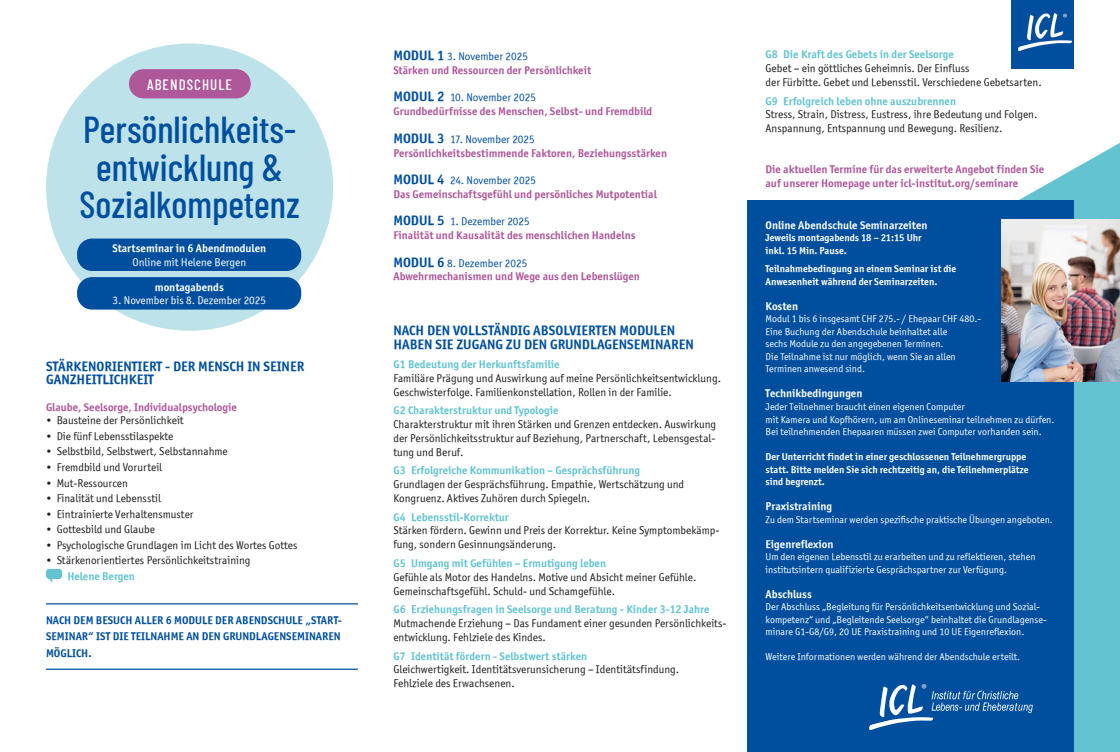
<style>
.page{position:relative;width:1120px;height:752px;background:#fff}
.page>*{position:absolute;margin:0;border:0;box-sizing:border-box;transform-origin:0 0}
.t1{font:500 37.5px/37.5px "Barlow Condensed";color:#004f9f;text-align:center}
.t2{font:500 15px "Barlow Condensed";letter-spacing:.07em;color:#fff}
.t3{font:13.75px/13.8px "Officina Sans ITCTT Bold";color:#004f9f}
.t4{font:12.88px "Myriad Pro";color:#fff}
.t5{font:11.25px/13.8px "Officina Sans ITCTT Book";color:#1d1d1b}
.t6{font:11.25px/13.8px "Officina Sans ITCTT Bold";color:#ae5899}
.t7{font:11.25px "Officina Sans ITCTT Bold";color:#63c3d1}
.t8{font:11.25px "Officina Sans ITCTT Bold";color:#fff}
.t9{font:11.25px "Officina Sans ITCTT Book";color:#004f9f}
.t10{font:11.25px/16.2px "Officina Sans ITCTT Bold";color:#004f9f}
.t11{font:11.25px "Officina Sans ITCTT Book";color:#fff}
.t12{font:10px/12.5px "Officina Sans ITCTT Book";color:#fff}
.t13{font:10px/12.5px "Officina Sans ITCTT Bold";color:#fff}
.s1{font-family:"Officina Sans ITCTT Bold";font-size:13.75px}
</style>
<div class="page">
<svg style="left:748px;top:143px;width:372px;height:608px;fill:#63c3d1"></svg>
<div style="left:748px;top:201px;width:326px;height:550px;background:#004f9f"></div>
<svg style="left:869px;top:684px;width:164px;height:46px"></svg>
<img style="left:1002px;top:220px;width:117px;height:161px">
<div style="left:1011px;top:0;width:63px;height:68px;background:#004f9f"></div>
<img style="left:1019px;top:13px;width:52px;height:38px">
<hr style="left:46px;top:603px;width:312px;height:1px;background:#004f9f">
<hr style="left:46px;top:668px;width:312px;height:1px;background:#004f9f">
<div style="left:46px;top:43px;width:287px;height:287px;background:#bde2e9;border-radius:50%"></div>
<div style="left:129px;top:69px;width:122px;height:29px;background:#ae5899;border-radius:15px"></div>
<div style="left:77px;top:238px;width:224px;height:33px;background:#004f9f;border-radius:15px"></div>
<svg style="left:46px;top:568px;width:16px;height:14px"></svg>
<div style="left:77px;top:277px;width:224px;height:32px;background:#004f9f;border-radius:15px"></div>
<h2 class="t2" style="left:147px;top:73px;width:86px">ABENDSCHULE</h2>
<h1 class="t1" style="left:80px;top:108px;width:222px">Persönlichkeits&shy;entwicklung &amp;<br>Sozialkompetenz</h1>
<p class="t8" style="left:113px;top:241px;width:155px">Startseminar in 6 Abendmodulen</p>
<p class="t11" style="left:132px;top:255px;width:115px">Online mit Helene Bergen</p>
<p class="t8" style="left:155px;top:279px;width:70px">montagabends</p>
<p class="t11" style="left:113px;top:294px;width:155px">3. November bis 8. Dezember 2025</p>
<p class="t3" style="left:46px;top:358px;width:260px">STÄRKENORIENTIERT - DER MENSCH IN SEINER<br>GANZHEITLICHKEIT</p>
<p class="t6" style="left:46px;top:399px;width:192px">Glaube, Seelsorge, Individualpsychologie</p>
<p class="t5" style="left:46px;top:413px;width:139px">• Bausteine der Persönlichkeit</p>
<p class="t5" style="left:46px;top:429px;width:129px">• Die fünf Lebensstilaspekte</p>
<p class="t5" style="left:46px;top:444px;width:183px">• Selbstbild, Selbstwert, Selbstannahme</p>
<p class="t5" style="left:46px;top:460px;width:118px">• Fremdbild und Vorurteil</p>
<p class="t5" style="left:46px;top:475px;width:83px">• Mut-Ressourcen</p>
<p class="t5" style="left:46px;top:491px;width:116px">• Finalität und Lebensstil</p>
<p class="t5" style="left:46px;top:506px;width:149px">• Eintrainierte Verhaltensmuster</p>
<p class="t5" style="left:46px;top:522px;width:110px">• Gottesbild und Glaube</p>
<p class="t5" style="left:46px;top:537px;width:253px">• Psychologische Grundlagen im Licht des Wortes Gottes</p>
<p class="t5" style="left:46px;top:553px;width:206px">• Stärkenorientiertes Persönlichkeitstraining</p>
<p class="t7" style="left:67px;top:568px;width:69px">Helene Bergen</p>
<p class="t10" style="left:46px;top:611px;width:297px">NACH DEM BESUCH ALLER 6 MODULE DER ABENDSCHULE „START-<br>SEMINAR“ IST DIE TEILNAHME AN DEN GRUNDLAGENSEMINAREN<br>MÖGLICH.</p>
<p class="t9" style="left:393px;top:50px;width:136px"><span class="s1">MODUL 1</span> 3. November 2025</p>
<p class="t6" style="left:393px;top:63px;width:199px">Stärken und Ressourcen der Persönlichkeit</p>
<p class="t9" style="left:393px;top:91px;width:144px"><span class="s1">MODUL 2</span> 10. November 2025</p>
<p class="t6" style="left:393px;top:104px;width:260px">Grundbedürfnisse des Menschen, Selbst- und Fremdbild</p>
<p class="t9" style="left:393px;top:132px;width:143px"><span class="s1">MODUL 3</span> 17. November 2025</p>
<p class="t6" style="left:393px;top:146px;width:275px">Persönlichkeitsbestimmende Faktoren, Beziehungsstärken</p>
<p class="t9" style="left:393px;top:174px;width:144px"><span class="s1">MODUL 4</span> 24. November 2025</p>
<p class="t6" style="left:393px;top:187px;width:265px">Das Gemeinschaftsgefühl und persönliches Mutpotential</p>
<p class="t9" style="left:393px;top:215px;width:138px"><span class="s1">MODUL 5</span> 1. Dezember 2025</p>
<p class="t6" style="left:393px;top:228px;width:244px">Finalität und Kausalität des menschlichen Handelns</p>
<p class="t9" style="left:393px;top:256px;width:135px"><span class="s1">MODUL 6</span> 8. Dezember 2025</p>
<p class="t6" style="left:393px;top:269px;width:248px">Abwehrmechanismen und Wege aus den Lebenslügen</p>
<p class="t3" style="left:393px;top:323px;width:302px">NACH DEN VOLLSTÄNDIG ABSOLVIERTEN MODULEN<br>HABEN SIE ZUGANG ZU DEN GRUNDLAGENSEMINAREN</p>
<p class="t7" style="left:393px;top:357px;width:168px">G1 Bedeutung der Herkunftsfamilie</p>
<p class="t5" style="left:393px;top:371px;width:329px">Familiäre Prägung und Auswirkung auf meine Persönlichkeitsentwicklung.<br>Geschwisterfolge. Familienkonstellation, Rollen in der Familie.</p>
<p class="t7" style="left:393px;top:403px;width:166px">G2 Charakterstruktur und Typologie</p>
<p class="t5" style="left:393px;top:417px;width:324px;text-align:justify">Charakterstruktur mit ihren Stärken und Grenzen entdecken. Auswirkung der Persönlichkeitsstruktur auf Beziehung, Partnerschaft, Lebensgestal&shy;tung und Beruf.</p>
<p class="t7" style="left:393px;top:463px;width:248px">G3 Erfolgreiche Kommunikation – Gesprächsführung</p>
<p class="t5" style="left:393px;top:477px;width:292px">Grundlagen der Gesprächsführung. Empathie, Wertschätzung und<br>Kongruenz. Aktives Zuhören durch Spiegeln.</p>
<p class="t7" style="left:393px;top:509px;width:117px">G4 Lebensstil-Korrektur</p>
<p class="t5" style="left:393px;top:523px;width:327px">Stärken fördern. Gewinn und Preis der Korrektur. Keine Symptombekämp&shy;fung, sondern Gesinnungsänderung.</p>
<p class="t7" style="left:393px;top:556px;width:214px">G5 Umgang mit Gefühlen – Ermutigung leben</p>
<p class="t5" style="left:393px;top:569px;width:304px">Gefühle als Motor des Handelns. Motive und Absicht meiner Gefühle.<br>Gemeinschaftsgefühl. Schuld- und Schamgefühle.</p>
<p class="t7" style="left:393px;top:602px;width:317px">G6 Erziehungsfragen in Seelsorge und Beratung - Kinder 3-12 Jahre</p>
<p class="t5" style="left:393px;top:616px;width:334px">Mutmachende Erziehung – Das Fundament einer gesunden Persönlichkeits&shy;entwicklung. Fehlziele des Kindes.</p>
<p class="t7" style="left:393px;top:648px;width:195px">G7 Identität fördern - Selbstwert stärken</p>
<p class="t5" style="left:393px;top:662px;width:287px">Gleichwertigkeit. Identitätsverunsicherung – Identitätsfindung.<br>Fehlziele des Erwachsenen.</p>
<p class="t7" style="left:765px;top:47px;width:190px">G8 Die Kraft des Gebets in der Seelsorge</p>
<p class="t5" style="left:765px;top:61px;width:278px">Gebet – ein göttliches Geheimnis. Der Einfluss<br>der Fürbitte. Gebet und Lebensstil. Verschiedene Gebetsarten.</p>
<p class="t7" style="left:765px;top:94px;width:192px">G9 Erfolgreich leben ohne auszubrennen</p>
<p class="t5" style="left:765px;top:107px;width:273px">Stress, Strain, Distress, Eustress, ihre Bedeutung und Folgen.<br>Anspannung, Entspannung und Bewegung. Resilienz.</p>
<p class="t6" style="left:765px;top:162px;width:280px">Die aktuellen Termine für das erweiterte Angebot finden Sie auf unserer Homepage unter icl-institut.org/seminare</p>
<p class="t8" style="left:765px;top:217px;width:163px">Online Abendschule Seminarzeiten</p>
<p class="t13" style="left:765px;top:231px;width:158px">Jeweils montagabends 18 – 21:15 Uhr inkl. 15 Min. Pause.</p>
<p class="t13" style="left:765px;top:262px;width:192px">Teilnahmebedingung an einem Seminar ist die<br>Anwesenheit während der Seminarzeiten.</p>
<p class="t8" style="left:765px;top:299px;width:34px">Kosten</p>
<p class="t12" style="left:765px;top:312px;width:217px">Modul 1 bis 6 insgesamt CHF 275.- / Ehepaar CHF 480.- Eine Buchung der Abendschule beinhaltet alle<br>sechs Module zu den angegebenen Terminen.<br>Die Teilnahme ist nur möglich, wenn Sie an allen Terminen anwesend sind.</p>
<p class="t8" style="left:765px;top:386px;width:98px">Technikbedingungen</p>
<p class="t12" style="left:765px;top:400px;width:290px">Jeder Teilnehmer braucht einen eigenen Computer<br>mit Kamera und Kopfhörern, um am Onlineseminar teilnehmen zu dürfen.<br>Bei teilnehmenden Ehepaaren müssen zwei Computer vorhanden sein.</p>
<p class="t13" style="left:765px;top:450px;width:265px">Der Unterricht findet in einer geschlossenen Teilnehmergruppe statt. Bitte melden Sie sich rechtzeitig an, die Teilnehmerplätze sind begrenzt.</p>
<p class="t8" style="left:765px;top:499px;width:68px">Praxistraining</p>
<p class="t12" style="left:765px;top:512px;width:289px">Zu dem Startseminar werden spezifische praktische Übungen angeboten.</p>
<p class="t8" style="left:765px;top:536px;width:69px">Eigenreflexion</p>
<p class="t12" style="left:765px;top:550px;width:271px">Um den eigenen Lebensstil zu erarbeiten und zu reflektieren, stehen institutsintern qualifizierte Gesprächspartner zur Verfügung.</p>
<p class="t8" style="left:765px;top:586px;width:48px">Abschluss</p>
<p class="t12" style="left:765px;top:600px;width:282px">Der Abschluss „Begleitung für Persönlichkeitsentwicklung und Sozial&shy;kompetenz“ und „Begleitende Seelsorge“ beinhaltet die Grundlagense&shy;minare G1-G8/G9, 20 UE Praxistraining und 10 UE Eigenreflexion.</p>
<p class="t12" style="left:765px;top:650px;width:256px">Weitere Informationen werden während der Abendschule erteilt.</p>
<p class="t4" style="left:921px;top:680px;width:7px">®</p>
</div>
